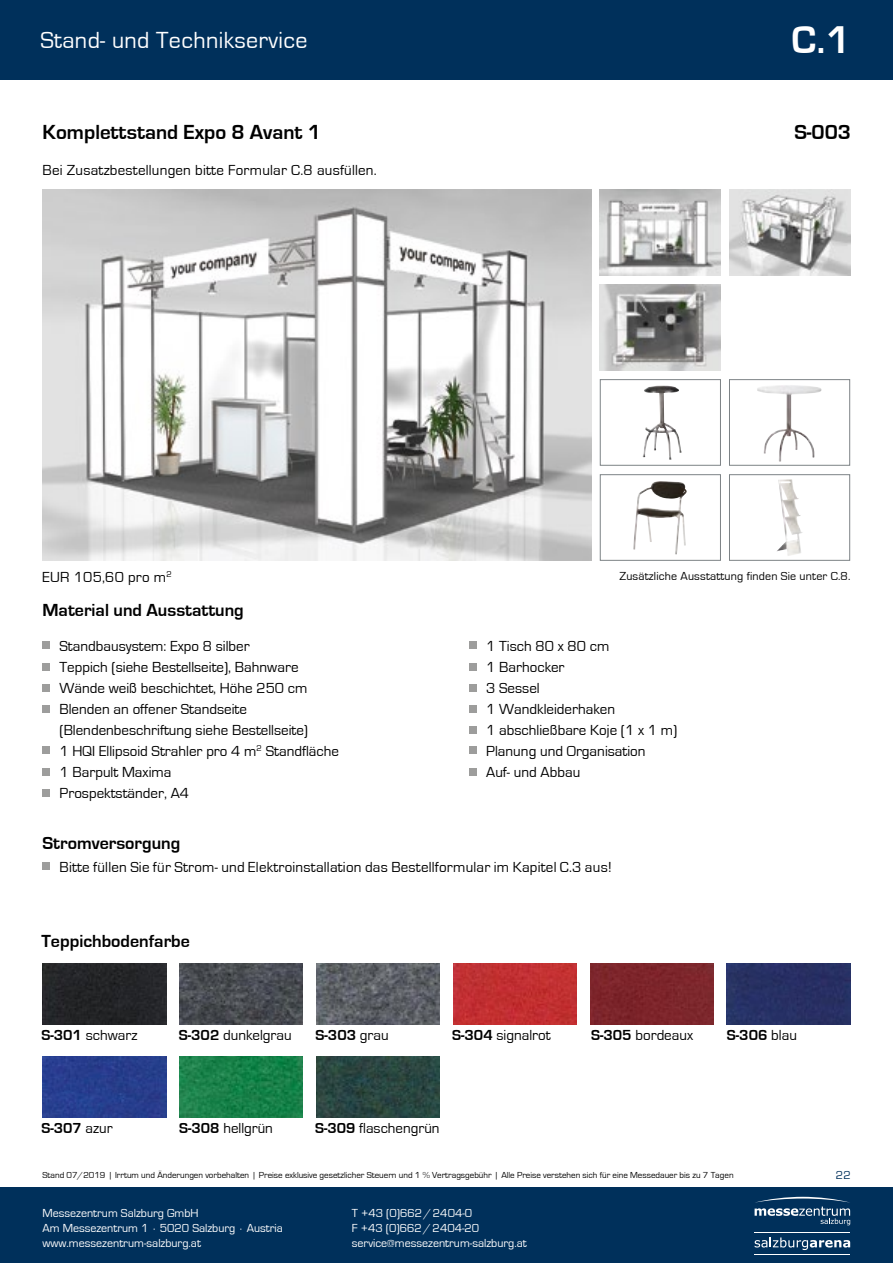
<style>
.page{position:relative;width:893px;height:1263px;background:#fff}
.page>*{position:absolute;margin:0;border:0;box-sizing:border-box;transform-origin:0 0}
.t1{font:700 39.9px "Eurostile";color:#fff}
.t2{font:24px "Eurostile";letter-spacing:.015em;color:#fff}
.t3{font:700 21px "Eurostile";color:#000}
.t4{font:700 18px "Eurostile";color:#000}
.t5{font:15px/21px "Eurostile";color:#000}
.t6{font:700 15px "Eurostile";color:#000}
.t7{font:14.85px "Eurostile";color:#000}
.t8{font:700 14.85px "Eurostile";color:#000}
.t9{font:12px/15px "Eurostile";color:#fff}
.t10{font:12px "Eurostile";letter-spacing:.015em;color:#000}
.t11{font:12px "Eurostile";color:#00305b}
.t12{font:9px "Eurostile";color:#000}
.s1{font-weight:700}
.s2{font-weight:400}
</style>
<div class="page">
<div style="left:0;top:0;width:893px;height:79px;background:#00305b"></div>
<div style="left:0;top:1187px;width:893px;height:76px;background:#00305b"></div>
<hr style="left:755px;top:1232px;width:95px;height:1px;background:#fff">
<hr style="left:755px;top:1254px;width:95px;height:1px;background:#fff">
<svg style="left:755px;top:1237px;width:95px;height:13px"></svg>
<svg style="left:754px;top:1197px;width:96px;height:28px"></svg>
<img style="left:43px;top:189px;width:548px;height:372px">
<img style="left:600px;top:189px;width:121px;height:87px">
<img style="left:729px;top:189px;width:121px;height:87px">
<img style="left:600px;top:284px;width:121px;height:87px">
<img style="left:757px;top:385px;width:65px;height:77px">
<div style="left:729px;top:379px;width:121px;height:87px;border:1px solid #7d8386"></div>
<img style="left:777px;top:479px;width:26px;height:77px">
<div style="left:729px;top:474px;width:121px;height:87px;border:1px solid #7d8386"></div>
<img style="left:643px;top:386px;width:39px;height:74px">
<div style="left:600px;top:379px;width:121px;height:87px;border:1px solid #7d8386"></div>
<img style="left:633px;top:481px;width:54px;height:73px">
<div style="left:600px;top:474px;width:121px;height:87px;border:1px solid #7d8386"></div>
<div style="left:43px;top:642px;width:7px;height:7px;background:#9d9d9c"></div>
<div style="left:469px;top:642px;width:8px;height:7px;background:#9d9d9c"></div>
<div style="left:43px;top:684px;width:7px;height:8px;background:#9d9d9c"></div>
<div style="left:469px;top:684px;width:8px;height:8px;background:#9d9d9c"></div>
<div style="left:43px;top:663px;width:7px;height:7px;background:#9d9d9c"></div>
<div style="left:469px;top:663px;width:8px;height:7px;background:#9d9d9c"></div>
<div style="left:43px;top:705px;width:7px;height:7px;background:#9d9d9c"></div>
<div style="left:469px;top:705px;width:8px;height:7px;background:#9d9d9c"></div>
<div style="left:43px;top:747px;width:7px;height:7px;background:#9d9d9c"></div>
<div style="left:469px;top:747px;width:8px;height:7px;background:#9d9d9c"></div>
<div style="left:43px;top:768px;width:7px;height:7px;background:#9d9d9c"></div>
<div style="left:469px;top:768px;width:8px;height:7px;background:#9d9d9c"></div>
<div style="left:43px;top:789px;width:7px;height:8px;background:#9d9d9c"></div>
<div style="left:469px;top:726px;width:8px;height:7px;background:#9d9d9c"></div>
<div style="left:43px;top:964px;width:123px;height:60px;background:#242528"></div>
<div style="left:590px;top:964px;width:124px;height:60px;background:#7d252b"></div>
<img style="left:453px;top:964px;width:124px;height:60px">
<img style="left:316px;top:964px;width:124px;height:60px">
<img style="left:179px;top:964px;width:124px;height:60px">
<img style="left:43px;top:1056px;width:123px;height:61px">
<img style="left:179px;top:1056px;width:124px;height:61px">
<div style="left:727px;top:964px;width:123px;height:60px;background:#273064"></div>
<img style="left:316px;top:1056px;width:124px;height:61px">
<div style="left:43px;top:863px;width:7px;height:7px;background:#9d9d9c"></div>
<h2 class="t2" style="left:40px;top:27px;width:268px">Stand- und Technikservice</h2>
<h1 class="t1" style="left:792px;top:18px;width:61px">C.1</h1>
<h3 class="t3" style="left:43px;top:121px;width:280px">Komplettstand Expo 8 Avant 1</h3>
<h3 class="t3" style="left:794px;top:121px;width:58px">S-003</h3>
<p class="t5" style="left:43px;top:160px;width:336px">Bei Zusatzbestellungen bitte Formular C.8 ausfüllen.</p>
<p class="t5" style="left:43px;top:567px;width:131px">EUR 105,60 pro m<sup>2</sup></p>
<p class="t4" style="left:43px;top:600px;width:203px">Material und Ausstattung</p>
<p class="t10" style="left:619px;top:569px;width:233px">Zusätzliche Ausstattung finden Sie unter C.8.</p>
<p class="t5" style="left:60px;top:635px;width:281px">Standbausystem: Expo 8 silber<br>Teppich (siehe Bestellseite), Bahnware Wände weiß beschichtet, Höhe 250 cm Blenden an offener Standseite (Blendenbeschriftung siehe Bestellseite)<br>1 HQI Ellipsoid Strahler pro 4 m<sup>2</sup> Standfläche 1 Barpult Maxima<br>Prospektständer, A4</p>
<p class="t5" style="left:486px;top:635px;width:193px">1 Tisch 80 x 80 cm<br>1 Barhocker<br>3 Sessel<br>1 Wandkleiderhaken<br>1 abschließbare Koje (1 x 1 m)<br>Planung und Organisation<br>Auf- und Abbau</p>
<p class="t4" style="left:43px;top:833px;width:139px">Stromversorgung</p>
<p class="t5" style="left:60px;top:856px;width:554px">Bitte füllen Sie für Strom- und Elektroinstallation das Bestellformular im Kapitel C.3 aus!</p>
<p class="t4" style="left:41px;top:931px;width:150px">Teppichbodenfarbe</p>
<p class="t5" style="left:41px;top:1024px;width:98px"><span class="s1">S-301</span> schwarz</p>
<p class="t5" style="left:179px;top:1024px;width:114px"><span class="s1">S-302</span> dunkelgrau</p>
<p class="t6" style="left:316px;top:1026px;width:75px">S-303 <span class="s2">grau</span></p>
<p class="t5" style="left:452px;top:1024px;width:100px"><span class="s1">S-304</span> signalrot</p>
<p class="t5" style="left:591px;top:1024px;width:104px"><span class="s1">S-305</span> bordeaux</p>
<p class="t6" style="left:727px;top:1026px;width:72px">S-306 <span class="s2">blau</span></p>
<p class="t8" style="left:41px;top:1120px;width:73px">S-307 <span class="s2">azur</span></p>
<p class="t7" style="left:179px;top:1120px;width:95px"><span class="s1">S-308</span> hellgrün</p>
<p class="t7" style="left:315px;top:1120px;width:126px"><span class="s1">S-309</span> flaschengrün</p>
<p class="t12" style="left:43px;top:1170px;width:693px">Stand 07/2019 | Irrtum und Änderungen vorbehalten | Preise exklusive gesetzlicher Steuern und 1 % Vertragsgebühr | Alle Preise verstehen sich für eine Messedauer bis zu 7 Tagen</p>
<p class="t9" style="left:42px;top:1206px;width:242px">Messezentrum Salzburg GmbH<br>Am Messezentrum 1 ∙ 5020 Salzburg ∙ Austria www.messezentrum-salzburg.at</p>
<p class="t9" style="left:352px;top:1206px;width:176px">T +43 (0)662/2404-0<br>F +43 (0)662/2404-20 service@messezentrum-salzburg.at</p>
<p class="t11" style="left:836px;top:1168px;width:16px">22</p>
</div>
